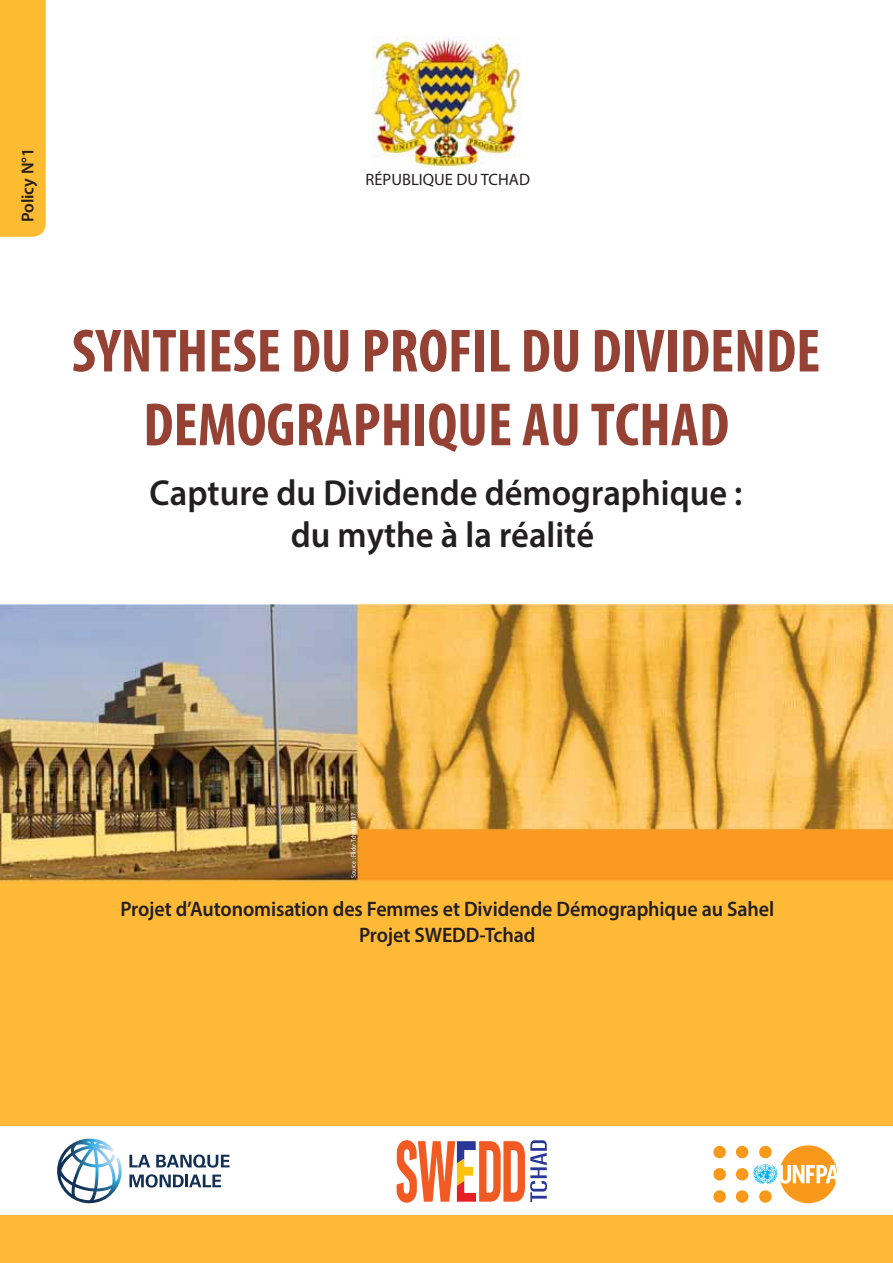
<style>
.page{position:relative;width:893px;height:1263px;background:#fff}
.page>*{position:absolute;margin:0;border:0;box-sizing:border-box;transform-origin:0 0}
.t1{font:700 condensed 61.5px/73.8px "Myriad Pro";color:#954235;text-align:center}
.t2{font:600 36.15px/41.4px "Myriad Pro";color:#231f20;text-align:center;scale:.95 1}
.t3{font:600 21px/25.2px "Myriad Pro";letter-spacing:-.005em;color:#231f20;text-align:center;scale:.95 1}
.t4{font:600 17.25px "Myriad Pro";color:#231f20}
.t5{font:16.5px "Myriad Pro";color:#231f20}
.t6{font:6.75px "Myriad Pro";color:#fff;scale:.9 1}
</style>
<div class="page">
<img style="left:0;top:605px;width:893px;height:658px">
<div style="left:0;top:0;width:46px;height:237px;background:#fdbb32"></div>
<div style="left:0;top:1127px;width:893px;height:88px;background:#fff"></div>
<div style="left:736px;top:1168px;width:12px;height:12px;background:#f8991c;border-radius:50%"></div>
<div style="left:736px;top:1190px;width:12px;height:13px;background:#f8991c;border-radius:50%"></div>
<div style="left:736px;top:1146px;width:12px;height:12px;background:#f8991c;border-radius:50%"></div>
<div style="left:713px;top:1168px;width:13px;height:12px;background:#f8991c;border-radius:50%"></div>
<div style="left:713px;top:1190px;width:13px;height:13px;background:#f8991c;border-radius:50%"></div>
<div style="left:713px;top:1146px;width:13px;height:12px;background:#f8991c;border-radius:50%"></div>
<svg style="left:753px;top:1145px;width:84px;height:58px"></svg>
<svg style="left:57px;top:1139px;width:65px;height:64px"></svg>
<svg style="left:129px;top:1155px;width:21px;height:12px"></svg>
<svg style="left:156px;top:1154px;width:74px;height:14px"></svg>
<svg style="left:129px;top:1174px;width:92px;height:13px"></svg>
<svg style="left:397px;top:1140px;width:150px;height:63px"></svg>
<img style="left:373px;top:37px;width:148px;height:130px">
<p class="t4" style="left:21px;top:222px;width:76px;rotate:-90deg">Policy N°1</p>
<p class="t5" style="left:366px;top:173px;width:166px">RÉPUBLIQUE DU TCHAD</p>
<h1 class="t1" style="left:72px;top:320px;width:750px">SYNTHESE DU PROFIL DU DIVIDENDE<br>DEMOGRAPHIQUE AU TCHAD</h1>
<h2 class="t2" style="left:150px;top:476px;width:625px">Capture du Dividende démographique : du mythe à la réalité</h2>
<p class="t6" style="left:351px;top:878px;width:74px;rotate:-90deg">Source : Flickr-Tchad 2017</p>
<p class="t3" style="left:120px;top:899px;width:690px">Projet d’Autonomisation des Femmes et Dividende Démographique au Sahel<br>Projet SWEDD-Tchad</p>
</div>
